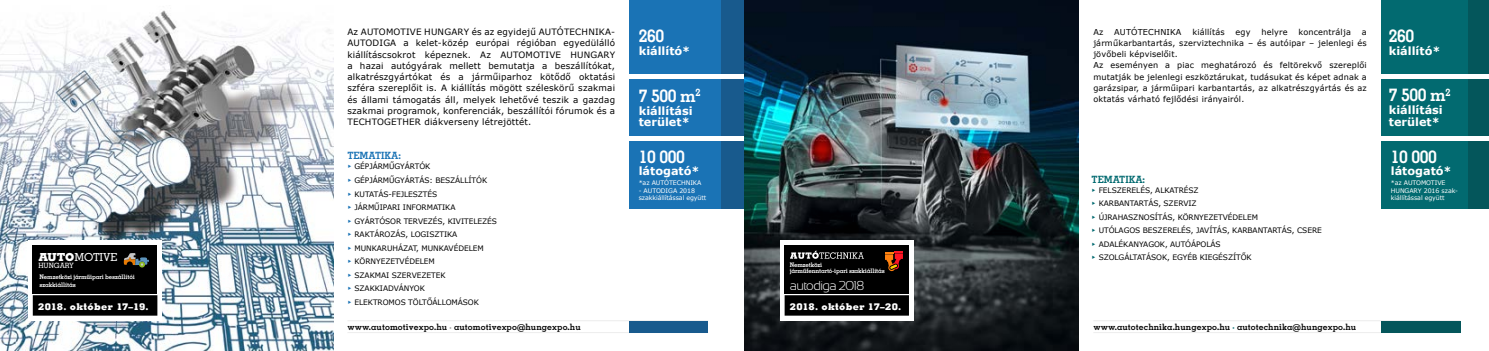
<style>
.page{position:relative;width:1489px;height:351px;background:#fff}
.page>*{position:absolute;margin:0;border:0;box-sizing:border-box;transform-origin:0 0}
.t1{font:700 17.5px "Memphis LT Pro";letter-spacing:-.025em;color:#fff}
.t2{font:300 12.88px "Sansation";letter-spacing:-.04em;color:#fff}
.t3{font:700 11.25px/11.2px "Verdana";color:#fff}
.t4{font:500 11.12px "Memphis LT Pro";letter-spacing:-.015em;color:#fff}
.t5{font:700 10px "Memphis LT Pro";color:#1a73b5}
.t6{font:700 10px "Memphis LT Pro";color:#026a70}
.t7{font:800 9.38px "Memphis LT Pro";letter-spacing:.03em;color:#fff}
.t8{font:8.75px/11.2px "Verdana";letter-spacing:.02em;color:#000;text-align:justify}
.t9{font:700 8.75px "Memphis LT Pro";letter-spacing:.01em;color:#000}
.t10{font:8.12px/11.2px "Verdana";letter-spacing:.02em;color:#000}
.t11{font:7.5px "Verdana";letter-spacing:-.01em;color:#000}
.t12{font:500 7.25px "Memphis LT Pro";letter-spacing:-.015em;color:#fff}
.t13{font:6.25px/7.5px "Verdana";letter-spacing:-.01em;color:#fff}
.t14{font:700 6.25px/7.5px "Memphis LT Pro";letter-spacing:-.02em;color:#fff}
.s1{font-weight:800}
.s2{font-family:"Audi Type";color:#1a73b5}
.s3{color:#8e8f8f}
.s4{font-family:"Audi Type";color:#026a70}
.s5{color:#026a70}
</style>
<div class="page">
<img style="left:0;top:10px;width:333px;height:341px">
<hr style="left:347px;top:332px;width:361px;height:1px;background:#ededed">
<hr style="left:347px;top:320px;width:361px;height:1px;background:#ededed">
<div style="left:629px;top:321px;width:79px;height:11px;background:#185a8d"></div>
<div style="left:628px;top:141px;width:116px;height:68px;background:#1a73b5"></div>
<div style="left:720px;top:141px;width:24px;height:68px;background:#185a8d"></div>
<div style="left:628px;top:0;width:116px;height:74px;background:#1a73b5"></div>
<div style="left:720px;top:0;width:24px;height:74px;background:#185a8d"></div>
<div style="left:628px;top:79px;width:116px;height:57px;background:#1a73b5"></div>
<div style="left:720px;top:79px;width:24px;height:57px;background:#185a8d"></div>
<svg style="left:28px;top:240px;width:134px;height:80px"></svg>
<div style="left:33px;top:295px;width:124px;height:20px;background:#000"></div>
<div style="left:33px;top:245px;width:124px;height:48px;background:#000"></div>
<svg style="left:124px;top:253px;width:25px;height:14px"></svg>
<div style="left:1380px;top:141px;width:108px;height:68px;background:#026a70"></div>
<div style="left:1467px;top:141px;width:21px;height:68px;background:#04565b"></div>
<div style="left:1380px;top:0;width:108px;height:73px;background:#026a70"></div>
<div style="left:1468px;top:0;width:20px;height:73px;background:#04565b"></div>
<div style="left:1380px;top:79px;width:108px;height:56px;background:#026a70"></div>
<div style="left:1467px;top:79px;width:21px;height:56px;background:#04565b"></div>
<img style="left:744px;top:0;width:334px;height:351px">
<hr style="left:1093px;top:332px;width:367px;height:1px;background:#ededed">
<hr style="left:1093px;top:320px;width:367px;height:1px;background:#ededed">
<div style="left:1380px;top:321px;width:80px;height:11px;background:#04565b"></div>
<svg style="left:780px;top:240px;width:133px;height:80px"></svg>
<div style="left:784px;top:295px;width:124px;height:20px;background:#000"></div>
<div style="left:784px;top:277px;width:124px;height:17px;background:#000"></div>
<div style="left:784px;top:245px;width:124px;height:31px;background:#000"></div>
<svg style="left:885px;top:251px;width:17px;height:20px"></svg>
<svg style="left:790px;top:251px;width:73px;height:8px"></svg>
<h3 class="t4" style="left:38px;top:250px;width:80px"><span class="s1">AUTO</span>MOTIVE</h3>
<p class="t12" style="left:38px;top:261px;width:37px">HUNGARY</p>
<p class="t14" style="left:39px;top:273px;width:97px">Nemzetközi járműipari beszállítói szakkiállítás</p>
<p class="t7" style="left:38px;top:300px;width:112px">2018. október 17–19.</p>
<p class="t8" style="left:347px;top:26px;width:269px">Az AUTOMOTIVE HUNGARY és az egyidejű AUTÓTECHNIKA-AUTODIGA a kelet-közép európai régióban egyedülálló kiállításcsokrot képeznek. Az AUTOMOTIVE HUNGARY a hazai autógyárak mellett bemutatja a beszállítókat, alkatrészgyártókat és a járműiparhoz kötődő oktatási szféra szereplőit is. A kiállítás mögött széleskörű szakmai és állami támogatás áll, melyek lehetővé teszik a gazdag szakmai programok, konferenciák, beszállítói fórumok és a TECHTOGETHER diákverseny létrejöttét.</p>
<h3 class="t5" style="left:347px;top:149px;width:55px">TEMATIKA:</h3>
<p class="t11" style="left:347px;top:161px;width:84px"><span class="s2">•</span> GÉPJÁRMŰGYÁRTÓK</p>
<p class="t11" style="left:347px;top:175px;width:141px"><span class="s2">•</span> GÉPJÁRMŰGYÁRTÁS: BESZÁLLÍTÓK</p>
<p class="t11" style="left:347px;top:189px;width:91px"><span class="s2">•</span> KUTATÁS-FEJLESZTÉS</p>
<p class="t11" style="left:347px;top:202px;width:110px"><span class="s2">•</span> JÁRMŰIPARI INFORMATIKA</p>
<p class="t11" style="left:347px;top:216px;width:151px"><span class="s2">•</span> GYÁRTÓSOR TERVEZÉS, KIVITELEZÉS</p>
<p class="t11" style="left:347px;top:229px;width:111px"><span class="s2">•</span> RAKTÁROZÁS, LOGISZTIKA</p>
<p class="t11" style="left:347px;top:243px;width:138px"><span class="s2">•</span> MUNKARUHÁZAT, MUNKAVÉDELEM</p>
<p class="t11" style="left:347px;top:256px;width:89px"><span class="s2">•</span> KÖRNYEZETVÉDELEM</p>
<p class="t11" style="left:347px;top:270px;width:100px"><span class="s2">•</span> SZAKMAI SZERVEZETEK</p>
<p class="t11" style="left:347px;top:283px;width:79px"><span class="s2">•</span> SZAKKIADVÁNYOK</p>
<p class="t11" style="left:347px;top:297px;width:133px"><span class="s2">•</span> ELEKTROMOS TÖLTŐÁLLOMÁSOK</p>
<p class="t9" style="left:347px;top:321px;width:235px">www.automotivexpo.hu <span class="s3">·</span> automotivexpo@hungexpo.hu</p>
<h1 class="t1" style="left:638px;top:25px;width:27px">260</h1>
<h3 class="t3" style="left:638px;top:45px;width:53px">kiállító*</h3>
<h1 class="t1" style="left:638px;top:84px;width:63px">7 500 m<sup>2</sup></h1>
<h3 class="t3" style="left:638px;top:105px;width:55px">kiállítási terület*</h3>
<h1 class="t1" style="left:638px;top:146px;width:48px">10 000</h1>
<h3 class="t3" style="left:638px;top:165px;width:62px">látogató*</h3>
<p class="t13" style="left:638px;top:179px;width:64px">*az AUTÓTECHNIKA</p>
<p class="t13" style="left:638px;top:186px;width:69px">- AUTODIGA 2018 szakkiállítással együtt</p>
<p class="t14" style="left:789px;top:261px;width:97px;line-height:6.2px">Nemzetközi<br>járműfenntartó-ipari szakkiállítás</p>
<h2 class="t2" style="left:789px;top:278px;width:76px">autodiga 2018</h2>
<p class="t7" style="left:789px;top:300px;width:113px">2018. október 17–20.</p>
<p class="t10" style="left:1093px;top:26px;width:11px">Az</p>
<p class="t10" style="left:1114px;top:26px;width:69px">AUTÓTECHNIKA</p>
<p class="t10" style="left:1192px;top:26px;width:34px">kiállítás</p>
<p class="t10" style="left:1235px;top:26px;width:17px">egy</p>
<p class="t10" style="left:1261px;top:26px;width:28px">helyre</p>
<p class="t10" style="left:1298px;top:26px;width:54px">koncentrálja</p>
<p class="t10" style="left:1093px;top:26px;width:275px;text-indent:268px">a járműkarbantartás, szerviztechnika – és autóipar – jelenlegi és jövőbeli képviselőit.<br>Az eseményen a piac meghatározó és feltörekvő szereplői mutatják be jelenlegi eszköztárukat, tudásukat és képet adnak a garázsipar, a járműipari karbantartás, az alkatrészgyártás és az oktatás várható fejlődési irányairól.</p>
<h1 class="t1" style="left:1388px;top:25px;width:27px">260</h1>
<h3 class="t3" style="left:1388px;top:45px;width:53px">kiállító*</h3>
<h1 class="t1" style="left:1388px;top:84px;width:63px">7 500 m<sup>2</sup></h1>
<h3 class="t3" style="left:1388px;top:104px;width:55px">kiállítási terület*</h3>
<h1 class="t1" style="left:1390px;top:146px;width:48px">10 000</h1>
<h3 class="t3" style="left:1390px;top:165px;width:62px">látogató*</h3>
<p class="t13" style="left:1390px;top:179px;width:69px">*az AUTOMOTIVE<br>HUNGARY 2016 szak&shy;kiállítással együtt</p>
<h3 class="t6" style="left:1091px;top:173px;width:55px">TEMATIKA:</h3>
<p class="t11" style="left:1091px;top:185px;width:109px"><span class="s4">•</span> FELSZERELÉS, ALKATRÉSZ</p>
<p class="t11" style="left:1091px;top:198px;width:107px"><span class="s4">•</span> KARBANTARTÁS, SZERVIZ</p>
<p class="t11" style="left:1091px;top:212px;width:168px"><span class="s4">•</span> ÚJRAHASZNOSÍTÁS, KÖRNYEZETVÉDELEM</p>
<p class="t11" style="left:1091px;top:225px;width:232px"><span class="s4">•</span> UTÓLAGOS BESZERELÉS, JAVÍTÁS, KARBANTARTÁS, CSERE</p>
<p class="t11" style="left:1091px;top:239px;width:131px"><span class="s4">•</span> ADALÉKANYAGOK, AUTÓÁPOLÁS</p>
<p class="t11" style="left:1091px;top:252px;width:162px"><span class="s4">•</span> SZOLGÁLTATÁSOK, EGYÉB KIEGÉSZÍTŐK</p>
<p class="t9" style="left:1093px;top:321px;width:264px">www.autotechnika.hungexpo.hu <span class="s5">·</span> autotechnika@hungexpo.hu</p>
</div>
